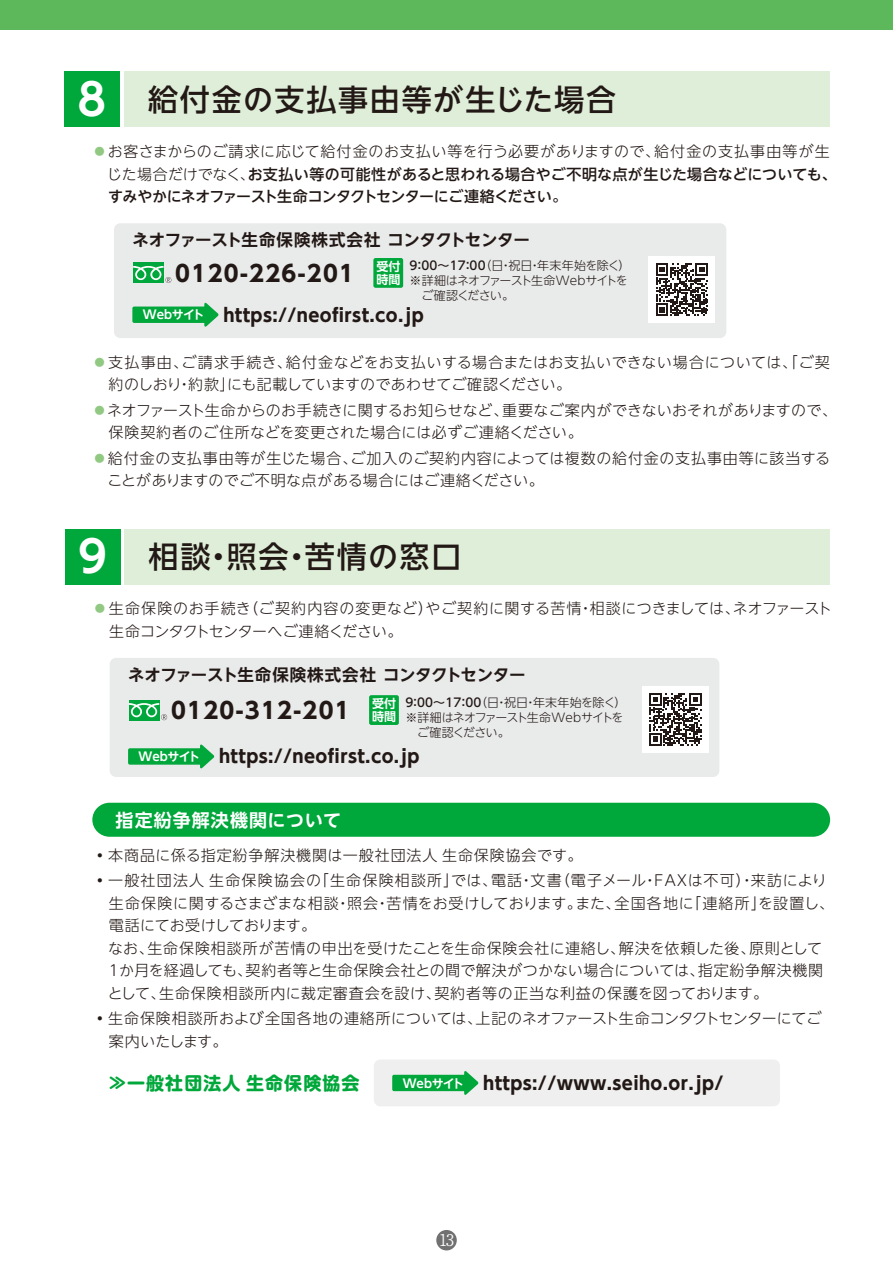
<style>
.page{position:relative;width:893px;height:1263px;background:#fff}
.page>*{position:absolute;margin:0;border:0;box-sizing:border-box;transform-origin:0 0}
.t1{font:500 30px "UD Shin Go NT Pro";letter-spacing:.06em;color:#221815}
.t2{font:700 22.5px "UD Shin Go NT Pro";letter-spacing:.06em;color:#221815}
.t3{font:700 18px "UD Shin Go NT Pro";letter-spacing:.02em;color:#221815}
.t4{font:700 18px "UD Shin M Go Pro";letter-spacing:.06em;color:#00a73b}
.t5{font:700 18px "UD Shin Go NT Pro De";letter-spacing:.06em;color:#fff}
.t6{font:17.4px "Marumin Old Std N R";color:#fff}
.t7{font:700 16.5px "UD Shin Go NT Pro De";letter-spacing:-.02em;color:#221815}
.t8{font:300 15px/22.5px "UD Shin Go NT Pro";letter-spacing:.03em;color:#221815}
.t9{font:500 15px/22.5px "UD Shin Go NT Pro";letter-spacing:-.015em;color:#221815}
.t10{font:300 15px/22.5px "UD Shin Go NT Pro";letter-spacing:.01em;color:#221815}
.t11{font:300 15px/22.5px "UD Shin Go NT Pro";letter-spacing:.005em;color:#221815}
.t12{font:300 15px "UD Shin Go NT Pro";letter-spacing:.06em;color:#221815}
.t13{font:300 12px/15px "UD Shin Go NT Pro";letter-spacing:-.06em;color:#221815}
.t14{font:700 12px/13.5px "UD Shin Go NT Pro De";color:#fff}
.s1{font-family:"UD Shin Go NT Pro De";font-weight:700;font-size:43.5px;color:#fff}
.s2{font-weight:300;color:#91c982}
.s3{font-weight:300}
.s4{font-weight:500}
.s5{font-family:"UD Shin Go NT Pro De";font-size:12px;color:#fff}
.s6{color:#91c982}
</style>
<div class="page">
<svg style="left:0;top:0;width:1px;height:29px"></svg>
<div style="left:124px;top:72px;width:706px;height:55px;background:#dfeed8"></div>
<div style="left:64px;top:72px;width:56px;height:55px;background:#00a73b"></div>
<div style="left:92px;top:803px;width:738px;height:34px;background:#00a73b;border-radius:17px"></div>
<div style="left:374px;top:1059px;width:406px;height:47px;background:#efefef;border-radius:6px"></div>
<svg style="left:392px;top:1071px;width:87px;height:24px"></svg>
<div style="left:125px;top:529px;width:705px;height:55px;background:#dfeed8"></div>
<div style="left:65px;top:529px;width:55px;height:55px;background:#00a73b"></div>
<div style="left:1px;top:0;width:892px;height:29px;background:#5db75b"></div>
<div style="left:114px;top:223px;width:612px;height:115px;background:#e9eaea;border-radius:6px"></div>
<svg style="left:132px;top:303px;width:87px;height:24px"></svg>
<div style="left:133px;top:263px;width:31px;height:20px;background:#00a73c"></div>
<svg style="left:133px;top:266px;width:38px;height:17px"></svg>
<div style="left:373px;top:258px;width:30px;height:30px;background:#00a73b;border-radius:2px"></div>
<div style="left:648px;top:256px;width:67px;height:67px;background:#fff"></div>
<svg style="left:656px;top:263px;width:52px;height:53px"></svg>
<div style="left:110px;top:658px;width:609px;height:119px;background:#e9eaea;border-radius:6px"></div>
<svg style="left:128px;top:744px;width:87px;height:25px"></svg>
<div style="left:129px;top:700px;width:30px;height:20px;background:#00a73c"></div>
<svg style="left:129px;top:703px;width:38px;height:17px"></svg>
<div style="left:369px;top:695px;width:30px;height:30px;background:#00a73b;border-radius:2px"></div>
<div style="left:642px;top:686px;width:67px;height:67px;background:#fff"></div>
<svg style="left:649px;top:693px;width:53px;height:53px"></svg>
<div style="left:436px;top:1230px;width:21px;height:20px;background:#727171;border-radius:50%"></div>
<h1 class="t1" style="left:77px;top:75px;width:540px"><span class="s1">8</span> 給付金の支払事由等が生じた場合</h1>
<p class="t9" style="left:107px;top:140px;width:731px;text-indent:-15px"><span class="s2">●</span><span class="s3">お客さまからのご請求に応じて給付金のお支払い等を行う必要がありますので、給付金の支払事由等が生じた場合だけでなく、</span>お支払い等の可能性があると思われる場合やご不明な点が生じた場合などについても、すみやかにネオファースト生命コンタクトセンターにご連絡ください。</p>
<p class="t7" style="left:133px;top:227px;width:399px">ネオファースト生命保険株式会社 コンタクトセンター</p>
<p class="t13" style="left:410px;top:258px;width:222px"><span class="s4">9：00～17：00</span>（日・祝日・年末年始を除く）※詳細はネオファースト生命Webサイトを　ご確認ください。</p>
<p class="t14" style="left:376px;top:259px;width:25px">受付時間</p>
<h2 class="t2" style="left:175px;top:255px;width:180px">0120-226-201</h2>
<p class="t3" style="left:143px;top:300px;width:282px"><span class="s5">Webサイト</span> https://neofirst.co.jp</p>
<p class="t8" style="left:109px;top:350px;width:723px;text-indent:-16px"><span class="s6">●</span>支払事由、ご請求手続き、給付金などをお支払いする場合またはお支払いできない場合については、「ご契約のしおり・約款」にも記載していますのであわせてご確認ください。</p>
<p class="t10" style="left:109px;top:398px;width:730px;text-indent:-16px"><span class="s6">●</span>ネオファースト生命からのお手続きに関するお知らせなど、重要なご案内ができないおそれがありますので、保険契約者のご住所などを変更された場合には必ずご連絡ください。</p>
<p class="t8" style="left:108px;top:446px;width:724px;text-indent:-15px"><span class="s6">●</span>給付金の支払事由等が生じた場合、ご加入のご契約内容によっては複数の給付金の支払事由等に該当することがありますのでご不明な点がある場合にはご連絡ください。</p>
<h1 class="t1" style="left:78px;top:532px;width:385px"><span class="s1">9</span> 相談・照会・苦情の窓口</h1>
<p class="t8" style="left:109px;top:597px;width:724px;text-indent:-16px"><span class="s6">●</span>生命保険のお手続き（ご契約内容の変更など）やご契約に関する苦情・相談につきましては、ネオファースト生命コンタクトセンターへご連絡ください。</p>
<p class="t7" style="left:128px;top:661px;width:399px">ネオファースト生命保険株式会社 コンタクトセンター</p>
<p class="t13" style="left:405px;top:695px;width:222px"><span class="s4">9：00～17：00</span>（日・祝日・年末年始を除く）※詳細はネオファースト生命Webサイトを　ご確認ください。</p>
<p class="t14" style="left:372px;top:696px;width:26px">受付時間</p>
<h2 class="t2" style="left:171px;top:692px;width:180px">0120-312-201</h2>
<p class="t3" style="left:139px;top:742px;width:282px"><span class="s5">Webサイト</span> https://neofirst.co.jp</p>
<p class="t5" style="left:116px;top:805px;width:227px">指定紛争解決機関について</p>
<p class="t12" style="left:92px;top:843px;width:492px">•本商品に係る指定紛争解決機関は一般社団法人生命保険協会です。</p>
<p class="t8" style="left:108px;top:868px;width:728px;text-indent:-15px">•一般社団法人生命保険協会の「生命保険相談所」では、電話・文書（電子メール・ＦＡＸは不可）・来訪により生命保険に関するさまざまな相談・照会・苦情をお受けしております。また、全国各地に「連絡所」を設置し、電話にてお受けしております。<br>なお、生命保険相談所が苦情の申出を受けたことを生命保険会社に連絡し、解決を依頼した後、原則として1か月を経過しても、契約者等と生命保険会社との間で解決がつかない場合については、指定紛争解決機関として、生命保険相談所内に裁定審査会を設け、契約者等の正当な利益の保護を図っております。</p>
<p class="t11" style="left:109px;top:1006px;width:714px;text-indent:-16px">•生命保険相談所および全国各地の連絡所については、上記のネオファースト生命コンタクトセンターにてご案内いたします。</p>
<p class="t4" style="left:109px;top:1068px;width:252px">≫一般社団法人生命保険協会</p>
<p class="t3" style="left:403px;top:1068px;width:322px"><span class="s5">Webサイト</span> https://www.seiho.or.jp/</p>
<p class="t6" style="left:438px;top:1230px;width:19px">13</p>
</div>
